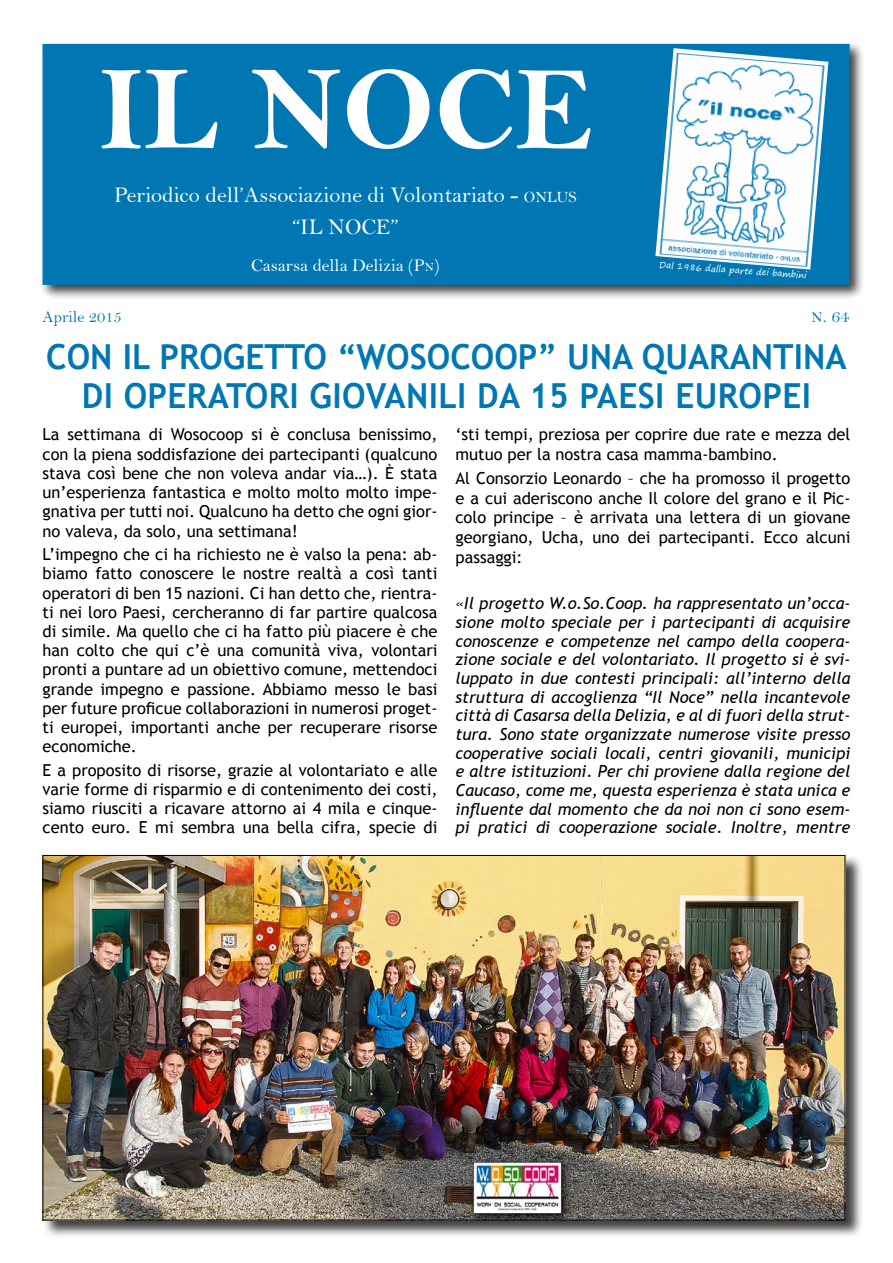
<style>
.page{position:relative;width:893px;height:1263px;background:#fff}
.page>*{position:absolute;margin:0;border:0;box-sizing:border-box;transform-origin:0 0}
.t1{font:120px "Bell MT Bold";color:#fff}
.t2{font:700 34.5px/39px "Trebuchet MS";color:#0077b3;text-align:center}
.t3{font:22.5px/31.8px "Bell";color:#fff;text-align:center}
.t4{font:18px "Bell";color:#fff}
.t5{font:18px "Bell";color:#0077b3}
.t6{font:16.5px/19.2px "Trebuchet MS";color:#000;text-align:justify}
.t7{font:italic 16.5px/18.6px "Trebuchet MS";color:#000;text-align:justify}
.t8{font:16.5px "Bell";color:#0077b3}
.t9{font:9px "Segoe Print";color:#fff;scale:.95 1}
.s1{font-size:15.75px}
.s2{font-style:inherit}
.s3{font-size:12.6px}
.s4{font-size:15px}
</style>
<div class="page">
<div style="left:40px;top:41px;width:825px;height:259px;background:#000;opacity:.75"></div>
<div style="left:43px;top:44px;width:807px;height:241px;background:#0077b3"></div>
<img style="left:655px;top:48px;width:173px;height:222px">
<div style="left:42px;top:854px;width:821px;height:384px;background:#000;opacity:.75"></div>
<img style="left:45px;top:857px;width:798px;height:361px">
<h1 class="t1" style="left:98px;top:38px;width:497px">IL NOCE</h1>
<h3 class="t3" style="left:114px;top:179px;width:464px">Periodico dell’Associazione di Volontariato - <span class="s1">ONLUS </span>“IL NOCE”</h3>
<p class="t4" style="left:251px;top:254px;width:190px">Casarsa della Delizia (<span class="s2">P</span><span class="s3">N</span>)</p>
<p class="t9" style="left:660px;top:257px;width:157px;rotate:4deg">Dal 1986 dalla parte dei bambini</p>
<p class="t8" style="left:43px;top:307px;width:81px">Aprile 2015</p>
<p class="t5" style="left:812px;top:306px;width:39px"><span class="s4">N</span>. 64</p>
<h2 class="t2" style="left:46px;top:337px;width:802px">CON IL PROGETTO “WOSOCOOP” UNA QUARANTINA<br>DI OPERATORI GIOVANILI DA 15 PAESI EUROPEI</h2>
<p class="t6" style="left:43px;top:425px;width:396px">La settimana di Wosocoop si è conclusa benissimo, con la piena soddisfazione dei partecipanti (qualcuno stava così bene che non voleva andar via…). È stata un’esperienza fantastica e molto molto molto impe&shy;gnativa per tutti noi. Qualcuno ha detto che ogni gior&shy;no valeva, da solo, una settimana!</p>
<p class="t6" style="left:43px;top:545px;width:396px">L’impegno che ci ha richiesto ne è valso la pena: ab&shy;biamo fatto conoscere le nostre realtà a così tanti operatori di ben 15 nazioni. Ci han detto che, rientra&shy;ti nei loro Paesi, cercheranno di far partire qualcosa di simile. Ma quello che ci ha fatto più piacere è che han colto che qui c’è una comunità viva, volontari pronti a puntare ad un obiettivo comune, mettendoci grande impegno e passione. Abbiamo messo le basi per future proficue collaborazioni in numerosi proget&shy;ti europei, importanti anche per recuperare risorse economiche.</p>
<p class="t6" style="left:43px;top:760px;width:396px">E a proposito di risorse, grazie al volontariato e alle varie forme di risparmio e di contenimento dei costi, siamo riusciti a ricavare attorno ai 4 mila e cinque&shy;cento euro. E mi sembra una bella cifra, specie di</p>
<p class="t6" style="left:455px;top:425px;width:396px;line-height:19.6px">‘sti tempi, preziosa per coprire due rate e mezza del mutuo per la nostra casa mamma-bambino.</p>
<p class="t6" style="left:455px;top:469px;width:396px;line-height:19.6px">Al Consorzio Leonardo – che ha promosso il progetto e a cui aderiscono anche Il colore del grano e il Pic&shy;colo principe – è arrivata una lettera di un giovane georgiano, Ucha, uno dei partecipanti. Ecco alcuni passaggi:</p>
<p class="t7" style="left:455px;top:594px;width:396px">«Il progetto W.o.So.Coop. ha rappresentato un’occa&shy;sione molto speciale per i partecipanti di acquisire conoscenze e competenze nel campo della coopera&shy;zione sociale e del volontariato. Il progetto si è svi&shy;luppato in due contesti principali: all’interno della struttura di accoglienza “Il Noce” nella incantevole città di Casarsa della Delizia, e al di fuori della strut&shy;tura. Sono state organizzate numerose visite presso cooperative sociali locali, centri giovanili, municipi e altre istituzioni. Per chi proviene dalla regione del Caucaso, come me, questa esperienza è stata unica e influente dal momento che da noi non ci sono esem&shy;pi pratici di cooperazione sociale. Inoltre, mentre</p>
</div>
